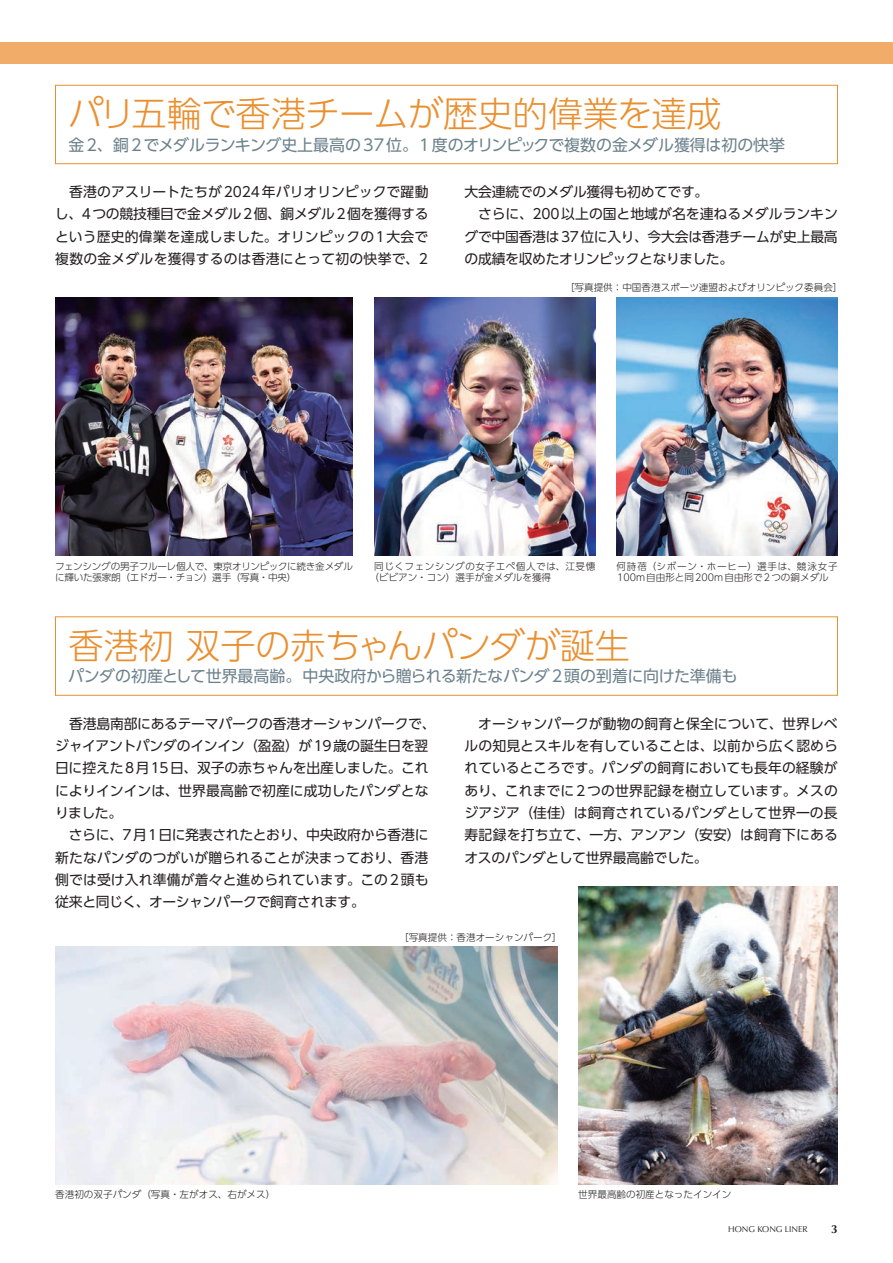
<style>
.page{position:relative;width:893px;height:1263px;background:#fff}
.page>*{position:absolute;margin:0;border:0;box-sizing:border-box;transform-origin:0 0}
.t1{font:300 35.1px "UD Shin Go Pr 6";letter-spacing:-.005em;color:#ea8f2f}
.t2{font:15.9px "UD Shin Go Pr 6";letter-spacing:-.015em;color:#6c818c}
.t3{font:13.8px/22.4px "UD Shin Go Pr 6 N";letter-spacing:-.01em;color:#231f20;text-align:justify}
.t4{font:13.8px "UD Shin Go Pr 6 N";letter-spacing:-.03em;color:#231f20}
.t5{font:700 11.7px "Optima";color:#231f20}
.t6{font:300 9.6px "UD Shin Go Pr 6 N";color:#231f20}
.t7{font:300 9.6px/11.7px "UD Shin Go Pr 6 N";letter-spacing:-.025em;color:#231f20}
.t8{font:300 9.6px/11.7px "UD Shin Go Pr 6 N";letter-spacing:.045em;color:#231f20}
.t9{font:300 9.6px/11.7px "UD Shin Go Pr 6 N";letter-spacing:.06em;color:#231f20}
.t10{font:8.55px "Optima";color:#231f20}
</style>
<div class="page">
<div style="left:55px;top:85px;width:783px;height:79px;border:1px solid #ea8f2f"></div>
<img style="left:55px;top:946px;width:502px;height:238px">
<img style="left:578px;top:886px;width:260px;height:298px">
<img style="left:55px;top:298px;width:298px;height:258px">
<img style="left:617px;top:298px;width:221px;height:258px">
<img style="left:374px;top:298px;width:221px;height:258px">
<div style="left:0;top:43px;width:893px;height:21px;background:#f1ac69"></div>
<h1 class="t1" style="left:68px;top:85px;width:655px">パリ五輪で香港チームが歴史的偉業を達成</h1>
<p class="t2" style="left:68px;top:132px;width:718px">金2、銅2でメダルランキング史上最高の37位。1度のオリンピックで複数の金メダル獲得は初の快挙</p>
<p class="t3" style="left:55px;top:180px;width:375px;text-indent:14px">香港のアスリートたちが2024年パリオリンピックで躍動し、4つの競技種目で金メダル2個、銅メダル2個を獲得するという歴史的偉業を達成しました。オリンピックの1大会で複数の金メダルを獲得するのは香港にとって初の快挙で、2</p>
<p class="t3" style="left:465px;top:180px;width:245px">大会連続でのメダル獲得も初めてです。</p>
<p class="t3" style="left:478px;top:203px;width:361px">さらに、200以上の国と地域が名を連ねるメダルランキン</p>
<p class="t3" style="left:464px;top:225px;width:375px">グで中国香港は37位に入り、今大会は香港チームが史上最高</p>
<p class="t4" style="left:464px;top:248px;width:270px">の成績を収めたオリンピックとなりました。</p>
<p class="t6" style="left:565px;top:280px;width:279px">［写真提供：中国香港スポーツ連盟およびオリンピック委員会］</p>
<p class="t7" style="left:55px;top:560px;width:299px">フェンシングの男子フルーレ個人で、東京オリンピックに続き金メダルに輝いた張家朗（エドガー・チョン）選手（写真・中央）</p>
<p class="t9" style="left:369px;top:560px;width:227px;text-indent:5px">同じくフェンシングの女子エペ個人では、江旻憓（ビビアン・コン）選手が金メダルを獲得</p>
<p class="t8" style="left:617px;top:560px;width:223px">何詩蓓（シボーン・ホーヒー）選手は、競泳女子<br>100m自由形と同200m自由形で2つの銅メダル</p>
<h1 class="t1" style="left:68px;top:617px;width:563px">香港初 双子の赤ちゃんパンダが誕生</h1>
<p class="t2" style="left:68px;top:663px;width:671px">パンダの初産として世界最高齢。中央政府から贈られる新たなパンダ2頭の到着に向けた準備も</p>
<p class="t3" style="left:55px;top:712px;width:382px;text-align:left;text-indent:14px">香港島南部にあるテーマパークの香港オーシャンパークで、ジャイアントパンダのインイン（盈盈）が19歳の誕生日を翌日に控えた8月15日、双子の赤ちゃんを出産しました。これによりインインは、世界最高齢で初産に成功したパンダとなりました。</p>
<p class="t3" style="left:55px;top:823px;width:375px;text-indent:14px">さらに、7月1日に発表されたとおり、中央政府から香港に新たなパンダのつがいが贈られることが決まっており、香港側では受け入れ準備が着々と進められています。この2頭も従来と同じく、オーシャンパークで飼育されます。</p>
<p class="t3" style="left:464px;top:712px;width:375px;text-indent:14px">オーシャンパークが動物の飼育と保全について、世界レベルの知見とスキルを有していることは、以前から広く認められているところです。パンダの飼育においても長年の経験があり、これまでに2つの世界記録を樹立しています。メスのジアジア（佳佳）は飼育されているパンダとして世界一の長寿記録を打ち立て、一方、アンアン（安安）は飼育下にあるオスのパンダとして世界最高齢でした。</p>
<p class="t6" style="left:399px;top:929px;width:164px">［写真提供：香港オーシャンパーク］</p>
<p class="t6" style="left:55px;top:1187px;width:222px">香港初の双子パンダ（写真・左がオス、右がメス）</p>
<p class="t6" style="left:578px;top:1187px;width:155px">世界最高齢の初産となったインイン</p>
<p class="t10" style="left:728px;top:1224px;width:81px">HONG KONG LINER</p>
<p class="t5" style="left:831px;top:1222px;width:8px">3</p>
</div>
